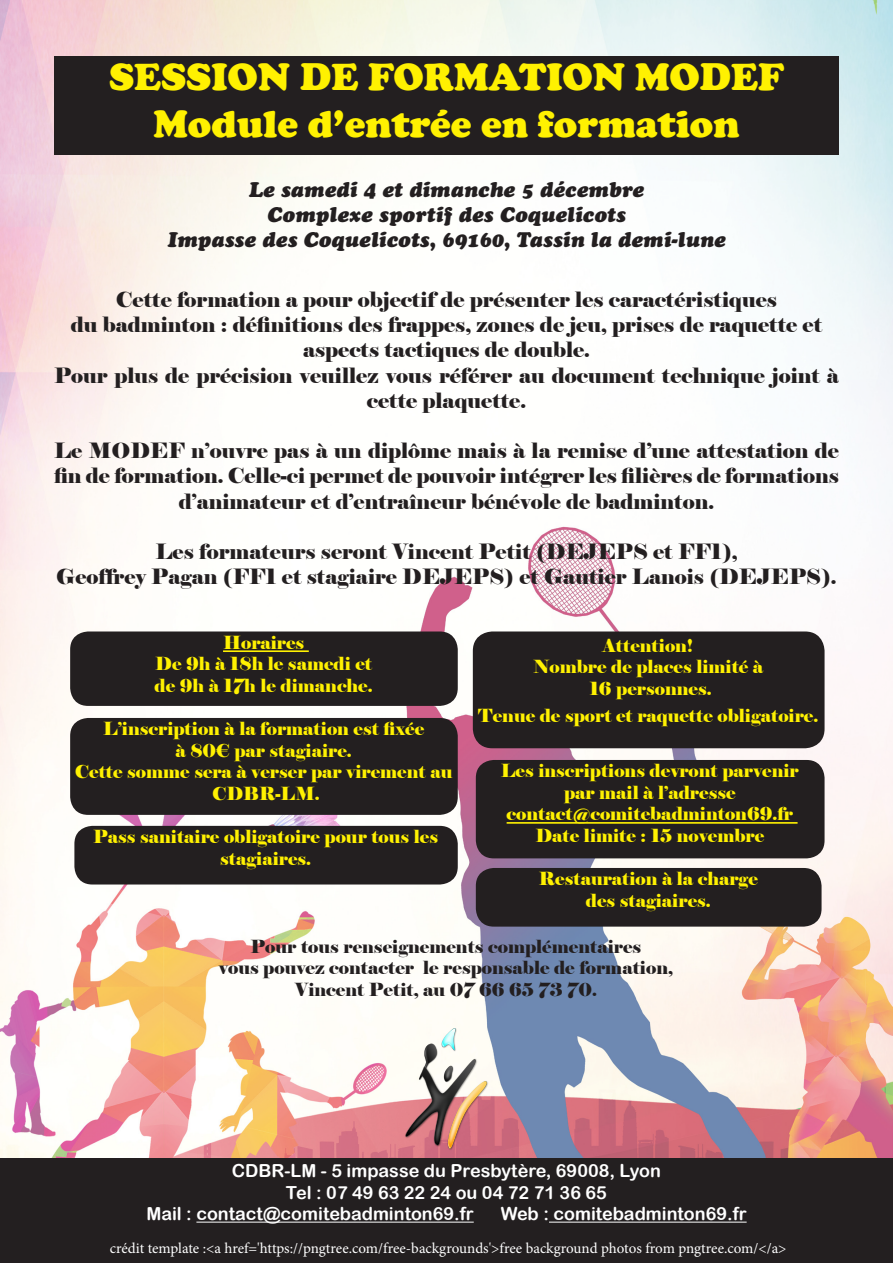
<style>
.page{position:relative;width:893px;height:1263px;background:#fff}
.page>*{position:absolute;margin:0;border:0;box-sizing:border-box;transform-origin:0 0}
.t1{font:900 39px "Cooper";color:#fff101}
.t2{font:21px/25.2px "Elephant";color:#231f20;text-align:center}
.t3{font:italic 21px "Cooper Black Std";color:#231f20}
.t4{font:18px/21.6px "Elephant";color:#fff101;text-align:center}
.t5{font:18px "Arial Rounded MT Bold";color:#fff}
.t6{font:18px "Elephant";color:#231f20}
.t7{font:15px "Minion Pro";letter-spacing:-.005em;color:#fff}
</style>
<div class="page">
<img style="left:0;top:0;width:893px;height:1158px">
<div style="left:0;top:1158px;width:893px;height:105px;background:#231f20"></div>
<hr style="left:196px;top:1222px;width:278px;height:1px;background:#fff">
<hr style="left:549px;top:1222px;width:198px;height:1px;background:#fff">
<div style="left:70px;top:631px;width:388px;height:75px;background:#231f20;border-radius:18px"></div>
<hr style="left:223px;top:650px;width:86px;height:2px;background:#fff101">
<img style="left:404px;top:1028px;width:85px;height:122px">
<div style="left:70px;top:718px;width:388px;height:97px;background:#231f20;border-radius:18px"></div>
<div style="left:476px;top:760px;width:348px;height:98px;background:#231f20;border-radius:18px"></div>
<hr style="left:507px;top:822px;width:291px;height:2px;background:#fff101">
<div style="left:74px;top:826px;width:384px;height:58px;background:#231f20;border-radius:18px"></div>
<div style="left:54px;top:56px;width:785px;height:99px;background:#231f20"></div>
<div style="left:474px;top:633px;width:349px;height:114px;background:#231f20;border-radius:18px"></div>
<div style="left:473px;top:631px;width:351px;height:117px;border:3px solid #231f20;border-radius:18px"></div>
<div style="left:476px;top:868px;width:345px;height:59px;background:#231f20;border-radius:18px"></div>
<p class="t1" style="left:109px;top:54px;width:676px">SESSION DE FORMATION MODEF</p>
<p class="t1" style="left:153px;top:101px;width:588px">Module d’entrée en formation</p>
<p class="t3" style="left:249px;top:176px;width:397px">Le samedi 4 et dimanche 5 décembre</p>
<p class="t3" style="left:267px;top:201px;width:360px">Complexe sportif des Coquelicots</p>
<p class="t3" style="left:167px;top:227px;width:560px">Impasse des Coquelicots, 69160, Tassin la demi-lune</p>
<p class="t2" style="left:116px;top:287px;width:662px">Cette formation a pour objectif de présenter les caractéristiques</p>
<p class="t2" style="left:71px;top:312px;width:753px">du badminton : définitions des frappes, zones de jeu, prises de raquette et</p>
<p class="t2" style="left:303px;top:338px;width:288px">aspects tactiques de double.</p>
<p class="t2" style="left:54px;top:363px;width:786px">Pour plus de précision veuillez vous référer au document technique joint à cette plaquette.</p>
<p class="t2" style="left:54px;top:438px;width:787px">Le MODEF n’ouvre pas à un diplôme mais à la remise d’une attestation de fin de formation. Celle-ci permet de pouvoir intégrer les filières de formations d’animateur et d’entraîneur bénévole de badminton.</p>
<p class="t2" style="left:155px;top:539px;width:584px">Les formateurs seront Vincent Petit (DEJEPS et FF1),</p>
<p class="t2" style="left:56px;top:564px;width:782px">Geoffrey Pagan (FF1 et stagiaire DEJEPS) et Gautier Lanois (DEJEPS).</p>
<p class="t4" style="left:223px;top:632px;width:83px">Horaires</p>
<p class="t4" style="left:155px;top:653px;width:218px">De 9h à 18h le samedi et</p>
<p class="t4" style="left:155px;top:675px;width:220px">de 9h à 17h le dimanche.</p>
<p class="t4" style="left:103px;top:718px;width:323px">L’inscription à la formation est fixée</p>
<p class="t4" style="left:175px;top:740px;width:178px">à 80€ par stagiaire.</p>
<p class="t4" style="left:75px;top:761px;width:379px">Cette somme sera à verser par virement au</p>
<p class="t4" style="left:212px;top:783px;width:109px">CDBR-LM.</p>
<p class="t4" style="left:602px;top:635px;width:92px">Attention!</p>
<p class="t4" style="left:533px;top:656px;width:231px">Nombre de places limité à</p>
<p class="t4" style="left:589px;top:678px;width:124px">16 personnes.</p>
<p class="t4" style="left:478px;top:705px;width:342px">Tenue de sport et raquette obligatoire.</p>
<p class="t4" style="left:501px;top:760px;width:299px">Les inscriptions devront parvenir par mail à l’adresse</p>
<p class="t4" style="left:507px;top:803px;width:288px">contact@comitebadminton69.fr</p>
<p class="t4" style="left:93px;top:826px;width:346px">Pass sanitaire obligatoire pour tous les</p>
<p class="t4" style="left:535px;top:825px;width:230px">Date limite : 15 novembre</p>
<p class="t4" style="left:220px;top:848px;width:92px">stagiaires.</p>
<p class="t4" style="left:539px;top:868px;width:221px">Restauration à la charge</p>
<p class="t4" style="left:586px;top:890px;width:126px">des stagiaires.</p>
<p class="t6" style="left:251px;top:935px;width:392px">Pour tous renseignements complémentaires</p>
<p class="t6" style="left:219px;top:957px;width:455px">vous pouvez contacter le responsable de formation,</p>
<p class="t6" style="left:295px;top:978px;width:303px">Vincent Petit, au 07 66 65 73 70.</p>
<p class="t5" style="left:232px;top:1160px;width:431px">CDBR-LM - 5 impasse du Presbytère, 69008, Lyon</p>
<p class="t5" style="left:286px;top:1182px;width:322px">Tel : 07 49 63 22 24 ou 04 72 71 36 65</p>
<p class="t5" style="left:146px;top:1203px;width:329px">Mail : contact@comitebadminton69.fr</p>
<p class="t5" style="left:501px;top:1203px;width:247px">Web : comitebadminton69.fr</p>
<p class="t7" style="left:110px;top:1238px;width:678px">crédit template :&lt;a href='https://pngtree.com/free-backgrounds'&gt;free background photos from pngtree.com/&lt;/a&gt;</p>
</div>
